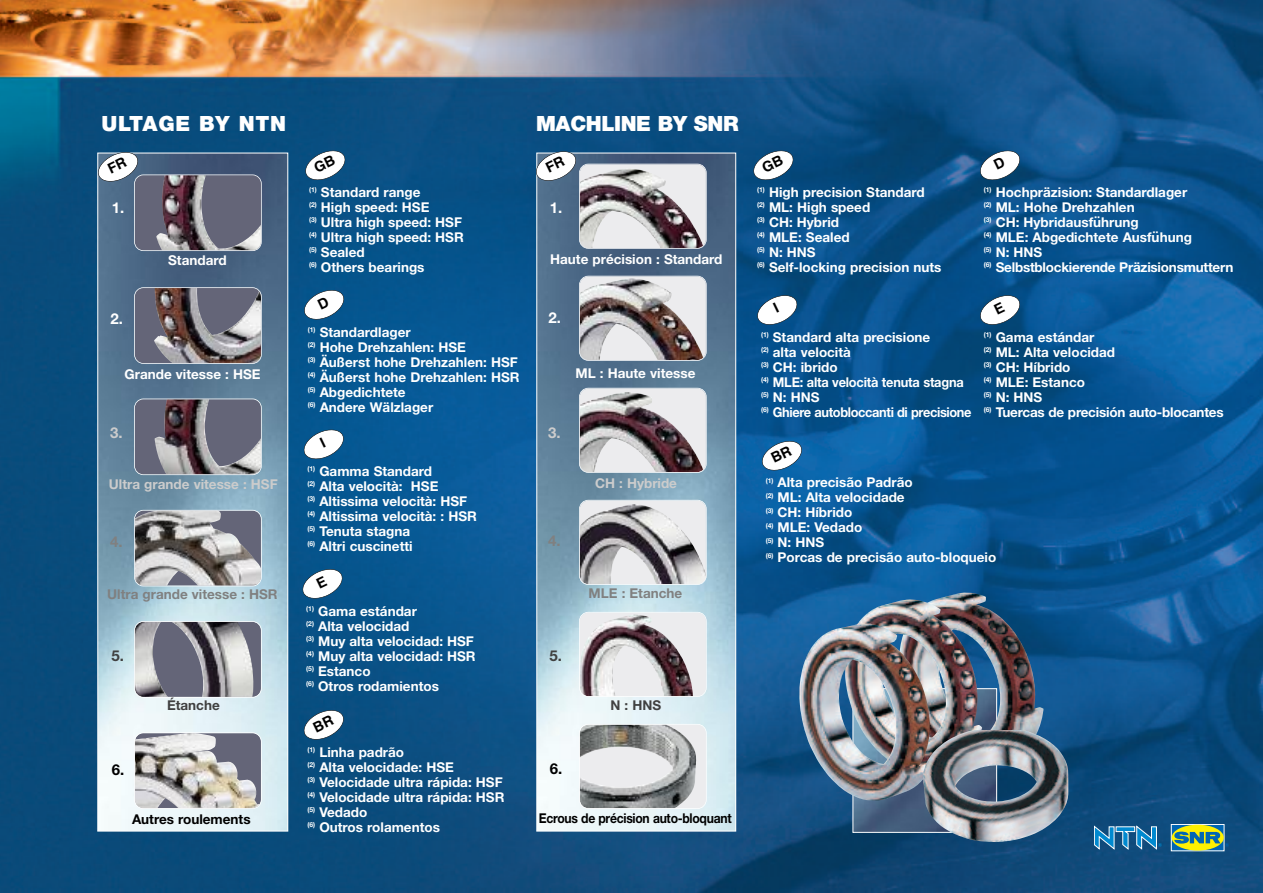
<style>
.page{position:relative;width:1263px;height:893px;background:#fff}
.page>*{position:absolute;margin:0;border:0;box-sizing:border-box;transform-origin:0 0}
.t1{font:900 21px "Helvetica Neue";letter-spacing:-.02em;color:#fff}
.t2{font:900 21px "Helvetica Neue";letter-spacing:.035em;color:#fff}
.t3{font:700 15px "Helvetica Neue";color:#fff}
.t4{font:700 15px "Helvetica Neue";color:#ccc}
.t5{font:700 15px "Helvetica Neue";color:#808080}
.t6{font:700 15px "Helvetica Neue";color:#404040}
.t7{font:700 15px "Helvetica Neue";color:#000}
.t8{font:700 13.5px/15px "Helvetica Neue";color:#fff}
.t9{font:700 13.5px "Helvetica Neue";color:#808080}
.t10{font:700 13.5px "Helvetica Neue";color:#ccc}
.t11{font:700 13.5px "Helvetica Neue";letter-spacing:-.02em;color:#000;scale:.9 1}
.t12{font:700 13.5px "Helvetica Neue";color:#000}
.t13{font:700 13.5px "Helvetica Neue";color:#404040}
.s1{font-family:"Hira Kaku Pro W6";font-weight:400}
</style>
<div class="page">
<img style="left:0;top:0;width:1263px;height:893px">
<img style="left:99px;top:155px;width:187px;height:674px">
<div style="left:97px;top:153px;width:191px;height:678px;border:1px solid #fff"></div>
<img style="left:538px;top:155px;width:196px;height:674px">
<div style="left:536px;top:153px;width:200px;height:678px;border:1px solid #fff"></div>
<img style="left:854px;top:801px;width:68px;height:30px">
<img style="left:899px;top:592px;width:145px;height:138px">
<img style="left:845px;top:599px;width:137px;height:131px">
<img style="left:799px;top:623px;width:131px;height:178px">
<img style="left:922px;top:730px;width:146px;height:112px">
<img style="left:135px;top:733px;width:125px;height:75px">
<div style="left:134px;top:732px;width:128px;height:77px;border:2px solid #fff;border-radius:9px"></div>
<div style="left:135px;top:622px;width:126px;height:75px;background:#646578;border-radius:9px"></div>
<img style="left:135px;top:622px;width:118px;height:75px">
<div style="left:134px;top:621px;width:128px;height:77px;border:2px solid #fff;border-radius:9px"></div>
<div style="left:135px;top:175px;width:126px;height:75px;background:#646578;border-radius:9px"></div>
<img style="left:156px;top:175px;width:105px;height:75px">
<div style="left:134px;top:174px;width:128px;height:77px;border:2px solid #fff;border-radius:9px"></div>
<div style="left:135px;top:288px;width:126px;height:75px;background:#646578;border-radius:9px"></div>
<img style="left:154px;top:288px;width:107px;height:75px">
<div style="left:134px;top:287px;width:128px;height:77px;border:2px solid #fff;border-radius:9px"></div>
<div style="left:135px;top:399px;width:126px;height:75px;background:#646578;border-radius:9px"></div>
<img style="left:155px;top:399px;width:106px;height:75px">
<div style="left:134px;top:399px;width:128px;height:76px;border:2px solid #fff;border-radius:9px"></div>
<img style="left:135px;top:511px;width:126px;height:75px">
<div style="left:134px;top:510px;width:128px;height:76px;border:2px solid #fff;border-radius:9px"></div>
<img style="left:580px;top:504px;width:126px;height:80px">
<div style="left:579px;top:500px;width:128px;height:85px;border:2px solid #fff;border-radius:9px"></div>
<div style="left:580px;top:613px;width:126px;height:83px;background:#ececee;border-radius:9px"></div>
<img style="left:580px;top:615px;width:113px;height:81px">
<div style="left:579px;top:612px;width:128px;height:85px;border:2px solid #fff;border-radius:9px"></div>
<div style="left:580px;top:725px;width:126px;height:83px;background:#ececee;border-radius:9px"></div>
<img style="left:580px;top:725px;width:116px;height:83px">
<div style="left:579px;top:724px;width:128px;height:85px;border:2px solid #fff;border-radius:9px"></div>
<svg style="left:1094px;top:826px;width:68px;height:23px;background:#3983b1"></svg>
<svg style="left:1173px;top:826px;width:49px;height:23px"></svg>
<div style="left:1171px;top:824px;width:53px;height:27px;border:1px solid #fff"></div>
<div style="left:1172px;top:825px;width:52px;height:25px;background:#fff101;border-radius:50%"></div>
<svg style="left:1174px;top:831px;width:55px;height:16px"></svg>
<img style="left:580px;top:168px;width:123px;height:80px">
<div style="left:579px;top:164px;width:128px;height:85px;border:2px solid #fff;border-radius:9px"></div>
<img style="left:580px;top:278px;width:123px;height:82px">
<div style="left:579px;top:276px;width:128px;height:85px;border:2px solid #fff;border-radius:9px"></div>
<img style="left:580px;top:392px;width:123px;height:80px">
<div style="left:579px;top:388px;width:128px;height:85px;border:2px solid #fff;border-radius:9px"></div>
<svg style="left:302px;top:288px;width:44px;height:33px"></svg>
<svg style="left:978px;top:149px;width:44px;height:33px"></svg>
<svg style="left:303px;top:149px;width:44px;height:33px"></svg>
<svg style="left:751px;top:149px;width:45px;height:33px"></svg>
<svg style="left:300px;top:567px;width:45px;height:33px"></svg>
<svg style="left:978px;top:293px;width:44px;height:34px"></svg>
<svg style="left:302px;top:708px;width:44px;height:33px"></svg>
<svg style="left:760px;top:439px;width:44px;height:33px"></svg>
<svg style="left:301px;top:428px;width:45px;height:33px"></svg>
<svg style="left:755px;top:293px;width:44px;height:34px"></svg>
<svg style="left:96px;top:150px;width:44px;height:33px"></svg>
<svg style="left:534px;top:149px;width:44px;height:34px"></svg>
<h1 class="t2" style="left:101px;top:116px;width:186px">ULTAGE BY NTN</h1>
<h1 class="t1" style="left:536px;top:116px;width:204px">MACHLINE BY SNR</h1>
<p class="t3" style="left:112px;top:203px;width:14px">1.</p>
<p class="t8" style="left:168px;top:254px;width:60px">Standard</p>
<p class="t8" style="left:309px;top:186px;width:156px"><sup>(1)</sup> Standard range<br><sup>(2)</sup> High speed: HSE<br><sup>(3)</sup> Ultra high speed: HSF <sup>(4)</sup> Ultra high speed: HSR <sup>(5)</sup> Sealed<br><sup>(6)</sup> Others bearings</p>
<p class="t8" style="left:757px;top:186px;width:186px"><sup>(1)</sup> High precision Standard<br><sup>(2)</sup> ML: High speed<br><sup>(3)</sup> CH: Hybrid<br><sup>(4)</sup> MLE: Sealed<br><sup>(5)</sup> N: HNS<br><sup>(6)</sup> Self-locking precision nuts</p>
<p class="t3" style="left:550px;top:202px;width:14px">1.</p>
<p class="t8" style="left:550px;top:253px;width:174px">Haute précision : Standard</p>
<p class="t8" style="left:984px;top:186px;width:251px"><sup>(1)</sup> Hochpräzision: Standardlager<br><sup>(2)</sup> ML: Hohe Drehzahlen<br><sup>(3)</sup> CH: Hybridausfu<span class="s1">̈</span>hrung<br><sup>(4)</sup> MLE: Abgedichtete Ausfu<span class="s1">̈</span>hung<br><sup>(5)</sup> N: HNS<br><sup>(6)</sup> Selbstblockierende Präzisionsmuttern</p>
<p class="t3" style="left:110px;top:313px;width:14px">2.</p>
<p class="t3" style="left:548px;top:312px;width:14px">2.</p>
<p class="t8" style="left:125px;top:367px;width:138px">Grande vitesse : HSE</p>
<p class="t8" style="left:308px;top:325px;width:213px"><sup>(1)</sup> Standardlager<br><sup>(2)</sup> Hohe Drehzahlen: HSE<br><sup>(3)</sup> Äußerst hohe Drehzahlen: HSF <sup>(4)</sup> Äußerst hohe Drehzahlen: HSR <sup>(5)</sup> Abgedichtete<br><sup>(6)</sup> Andere Wälzlager</p>
<p class="t8" style="left:575px;top:367px;width:121px">ML : Haute vitesse</p>
<p class="t8" style="left:761px;top:331px;width:212px"><sup>(1)</sup> Standard alta precisione<br><sup>(2)</sup> alta velocità<br><sup>(3)</sup> CH: ibrido<br><sup>(4)</sup> MLE: alta velocità tenuta stagna <sup>(5)</sup> N: HNS<br><sup>(6)</sup> Ghiere autobloccanti di precisione</p>
<p class="t8" style="left:984px;top:331px;width:241px"><sup>(1)</sup> Gama estándar<br><sup>(2)</sup> ML: Alta velocidad<br><sup>(3)</sup> CH: Híbrido<br><sup>(4)</sup> MLE: Estanco<br><sup>(5)</sup> N: HNS<br><sup>(6)</sup> Tuercas de precisión auto-blocantes</p>
<p class="t4" style="left:110px;top:428px;width:14px">3.</p>
<p class="t4" style="left:548px;top:427px;width:14px">3.</p>
<p class="t10" style="left:109px;top:479px;width:170px">Ultra grande vitesse : HSF</p>
<p class="t5" style="left:110px;top:536px;width:14px">4.</p>
<p class="t8" style="left:307px;top:465px;width:171px"><sup>(1)</sup> Gamma Standard<br><sup>(2)</sup> Alta velocità: HSE<br><sup>(3)</sup> Altissima velocità: HSF <sup>(4)</sup> Altissima velocità: : HSR <sup>(5)</sup> Tenuta stagna<br><sup>(6)</sup> Altri cuscinetti</p>
<p class="t5" style="left:548px;top:535px;width:14px">4.</p>
<p class="t10" style="left:595px;top:479px;width:83px">CH : Hybride</p>
<p class="t8" style="left:766px;top:476px;width:232px"><sup>(1)</sup> Alta precisão Padrão<br><sup>(2)</sup> ML: Alta velocidade<br><sup>(3)</sup> CH: Híbrido<br><sup>(4)</sup> MLE: Vedado<br><sup>(5)</sup> N: HNS<br><sup>(6)</sup> Porcas de precisão auto-bloqueio</p>
<p class="t9" style="left:107px;top:590px;width:172px">Ultra grande vitesse : HSR</p>
<p class="t9" style="left:588px;top:589px;width:95px">MLE : Etanche</p>
<p class="t6" style="left:111px;top:651px;width:14px">5.</p>
<p class="t8" style="left:306px;top:604px;width:171px"><sup>(1)</sup> Gama estándar<br><sup>(2)</sup> Alta velocidad<br><sup>(3)</sup> Muy alta velocidad: HSF <sup>(4)</sup> Muy alta velocidad: HSR <sup>(5)</sup> Estanco<br><sup>(6)</sup> Otros rodamientos</p>
<p class="t6" style="left:549px;top:650px;width:14px">5.</p>
<p class="t13" style="left:167px;top:701px;width:54px">Étanche</p>
<p class="t13" style="left:610px;top:700px;width:52px">N : HNS</p>
<p class="t7" style="left:112px;top:764px;width:14px">6.</p>
<p class="t12" style="left:132px;top:814px;width:120px">Autres roulements</p>
<p class="t8" style="left:307px;top:745px;width:198px"><sup>(1)</sup> Linha padrão<br><sup>(2)</sup> Alta velocidade: HSE<br><sup>(3)</sup> Velocidade ultra rápida: HSF <sup>(4)</sup> Velocidade ultra rápida: HSR <sup>(5)</sup> Vedado<br><sup>(6)</sup> Outros rolamentos</p>
<p class="t7" style="left:550px;top:763px;width:14px">6.</p>
<p class="t11" style="left:539px;top:813px;width:216px">Ecrous de précision auto-bloquant</p>
</div>
